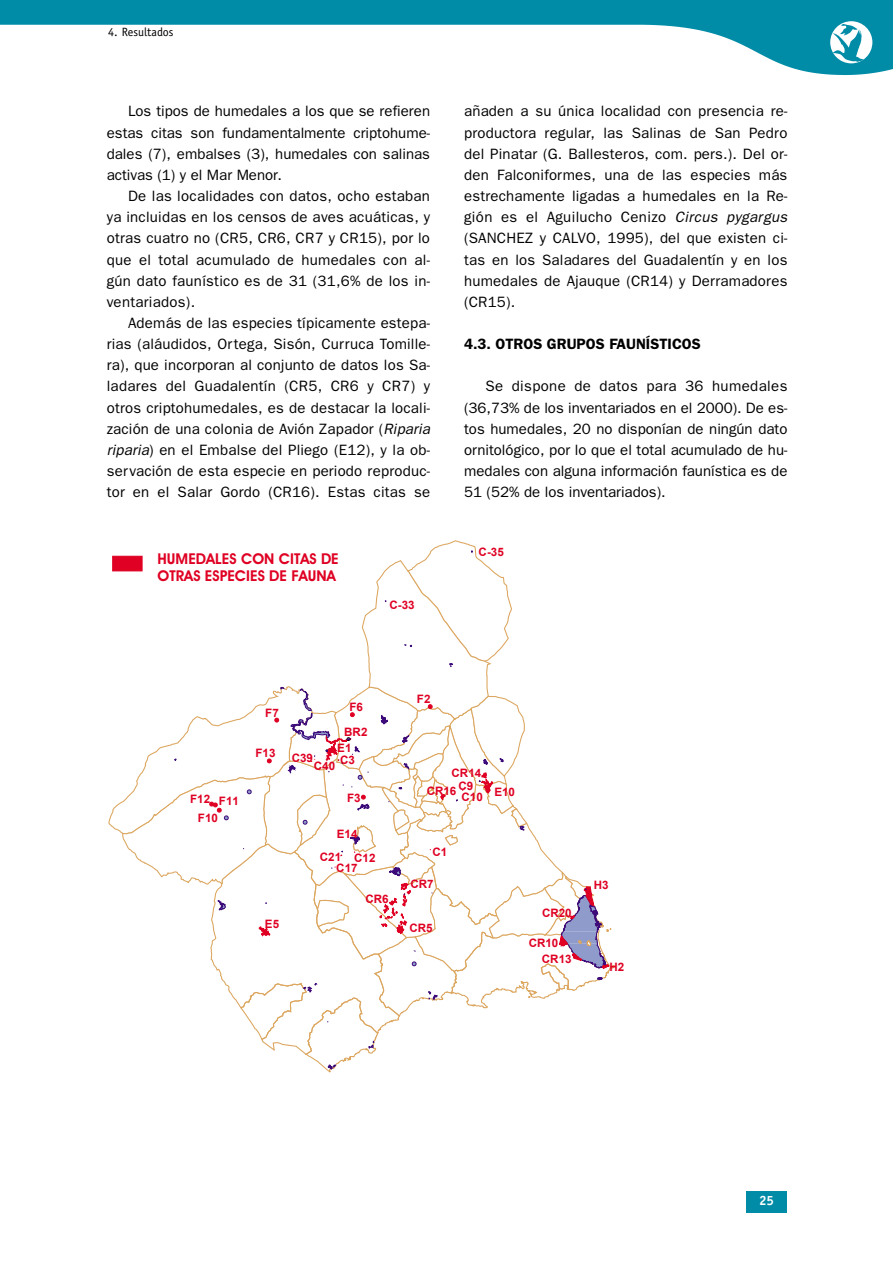
<style>
.page{position:relative;width:893px;height:1262px;background:#fff}
.page>*{position:absolute;margin:0;border:0;box-sizing:border-box;transform-origin:0 0}
.t1{font:15px/21.1px "Franklin Gothic";letter-spacing:.01em;color:#000;text-align:justify}
.t2{font:600 15px/17.2px "Avant Garde IT Cby BT";color:#df0023}
.t3{font:600 15px "Franklin Gothic";color:#000}
.t4{font:700 13.5px "Officina Sans";color:#fff}
.t5{font:12px "Officina Sans";color:#000}
.t6{font:700 11.7px "Arial";color:#df0023}
.t7{font:700 11.55px/24px "Arial";color:#df0023}
.s1{font-style:italic}
</style>
<div class="page">
<img style="left:1px;top:0;width:891px;height:75px">
<div style="left:746px;top:1191px;width:41px;height:21px;background:#008ca7"></div>
<div style="left:826px;top:17px;width:49px;height:51px;background:#008ca7"></div>
<div style="left:830px;top:21px;width:42px;height:42px;background:#fff;border-radius:50%"></div>
<svg style="left:831px;top:24px;width:32px;height:38px"></svg>
<svg style="left:108px;top:540px;width:508px;height:533px"></svg>
<div style="left:113px;top:556px;width:29px;height:15px;background:#df0023;border:1px solid #df0023"></div>
<p class="t5" style="left:108px;top:27px;width:67px">4. Resultados</p>
<p class="t1" style="left:107px;top:102px;width:325px;text-indent:21px">Los tipos de humedales a los que se refieren estas citas son fundamentalmente criptohume&shy;dales (7), embalses (3), humedales con salinas activas (1) y el Mar Menor.</p>
<p class="t1" style="left:107px;top:187px;width:325px;text-indent:21px">De las localidades con datos, ocho estaban ya incluidas en los censos de aves acuáticas, y otras cuatro no (CR5, CR6, CR7 y CR15), por lo que el total acumulado de humedales con al&shy;gún dato faunístico es de 31 (31,6% de los in&shy;ventariados).</p>
<p class="t1" style="left:107px;top:313px;width:325px;text-indent:21px">Además de las especies típicamente estepa&shy;rias (aláudidos, Ortega, Sisón, Curruca Tomille&shy;ra), que incorporan al conjunto de datos los Sa&shy;ladares del Guadalentín (CR5, CR6 y CR7) y otros criptohumedales, es de destacar la locali&shy;zación de una colonia de Avión Zapador (<span class="s1">Riparia riparia</span>) en el Embalse del Pliego (E12), y la ob&shy;servación de esta especie en periodo reproduc&shy;tor en el Salar Gordo (CR16). Estas citas se</p>
<p class="t2" style="left:157px;top:551px;width:183px">HUMEDALES CON CITAS DE<br>OTRAS ESPECIES DE FAUNA</p>
<p class="t7" style="left:389px;top:592px;width:27px">C-33</p>
<p class="t1" style="left:464px;top:102px;width:325px">añaden a su única localidad con presencia re&shy;productora regular, las Salinas de San Pedro del Pinatar (G. Ballesteros, com. pers.). Del or&shy;den Falconiformes, una de las especies más estrechamente ligadas a humedales en la Re&shy;gión es el Aguilucho Cenizo <span class="s1">Circus pygargus </span>(SANCHEZ y CALVO, 1995), del que existen ci&shy;tas en los Saladares del Guadalentín y en los humedales de Ajauque (CR14) y Derramadores (CR15).</p>
<p class="t3" style="left:464px;top:339px;width:238px">4.3. OTROS GRUPOS FAUNÍSTICOS</p>
<p class="t1" style="left:464px;top:377px;width:325px;text-indent:21px">Se dispone de datos para 36 humedales (36,73% de los inventariados en el 2000). De es&shy;tos humedales, 20 no disponían de ningún dato ornitológico, por lo que el total acumulado de hu&shy;medales con alguna información faunística es de 51 (52% de los inventariados).</p>
<p class="t7" style="left:478px;top:539px;width:27px">C-35</p>
<p class="t7" style="left:265px;top:700px;width:15px">F7</p>
<p class="t7" style="left:349px;top:695px;width:15px">F6</p>
<p class="t7" style="left:344px;top:720px;width:25px">BR2</p>
<p class="t7" style="left:417px;top:687px;width:15px">F2</p>
<p class="t7" style="left:190px;top:787px;width:50px">F12 F11</p>
<p class="t7" style="left:198px;top:806px;width:21px">F10</p>
<p class="t7" style="left:255px;top:741px;width:21px">F13</p>
<p class="t7" style="left:337px;top:736px;width:16px">E1</p>
<p class="t7" style="left:292px;top:746px;width:23px">C39</p>
<p class="t7" style="left:340px;top:747px;width:16px">C3</p>
<p class="t7" style="left:314px;top:754px;width:23px">C40</p>
<p class="t7" style="left:347px;top:786px;width:15px">F3</p>
<p class="t7" style="left:354px;top:822px;width:23px;text-indent:-17px">E14<br>C12</p>
<p class="t7" style="left:336px;top:855px;width:23px">C17</p>
<p class="t7" style="left:320px;top:845px;width:23px">C21</p>
<p class="t7" style="left:365px;top:887px;width:25px">CR6</p>
<p class="t7" style="left:427px;top:763px;width:56px;line-height:18.3px;text-indent:25px">CR14<br>CR16</p>
<p class="t6" style="left:458px;top:779px;width:16px">C9</p>
<p class="t7" style="left:461px;top:785px;width:23px">C10</p>
<p class="t7" style="left:432px;top:840px;width:16px">C1</p>
<p class="t7" style="left:410px;top:872px;width:25px">CR7</p>
<p class="t7" style="left:265px;top:912px;width:16px">E5</p>
<p class="t7" style="left:409px;top:915px;width:25px">CR5</p>
<p class="t7" style="left:494px;top:779px;width:22px">E10</p>
<p class="t7" style="left:542px;top:901px;width:31px">CR20</p>
<p class="t7" style="left:528px;top:931px;width:31px">CR10</p>
<p class="t7" style="left:542px;top:946px;width:31px">CR13</p>
<p class="t7" style="left:593px;top:872px;width:16px">H3</p>
<p class="t7" style="left:609px;top:955px;width:16px">H2</p>
<p class="t4" style="left:759px;top:1195px;width:17px">25</p>
</div>
